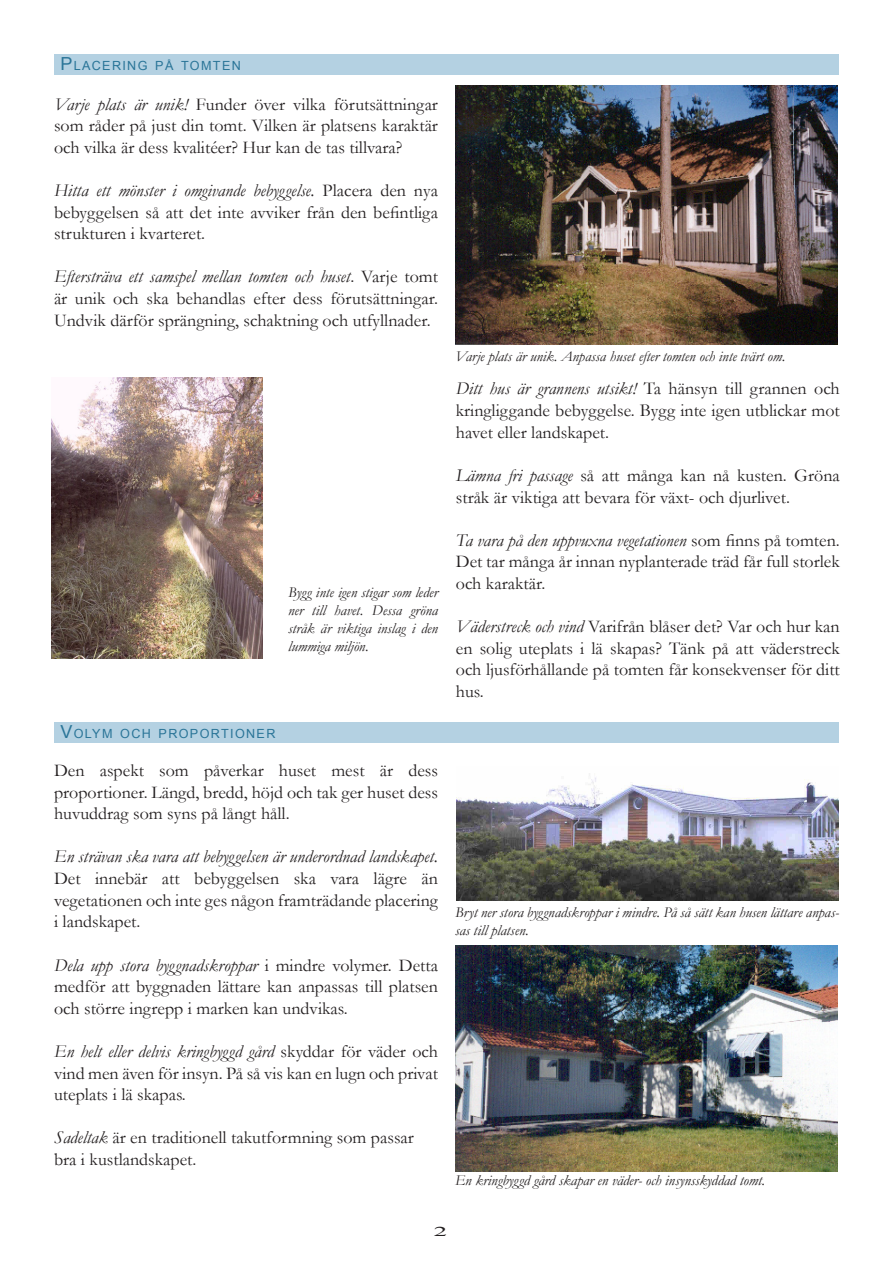
<style>
.page{position:relative;width:893px;height:1263px;background:#fff}
.page>*{position:absolute;margin:0;border:0;box-sizing:border-box;transform-origin:0 0}
.t1{font:18px/21.6px "Garamond";color:#231f20;text-align:justify}
.t2{font:italic 18px "Garamond";color:#231f20}
.t3{font:italic 15px/18px "Garamond";color:#231f20;text-align:justify}
.t4{font:13.5px "Times New Roman";color:#231f20;scale:2 1}
.t5{font:12.6px "Arial";letter-spacing:.105em;color:#2a7598}
.s1{font-size:18px}
.s2{font-style:italic}
</style>
<div class="page">
<div style="left:54px;top:54px;width:785px;height:21px;background:#b4d1e2"></div>
<div style="left:54px;top:722px;width:785px;height:21px;background:#b4d1e2"></div>
<img style="left:455px;top:85px;width:382px;height:259px">
<img style="left:455px;top:945px;width:382px;height:227px">
<img style="left:456px;top:773px;width:383px;height:128px">
<img style="left:51px;top:377px;width:211px;height:282px">
<p class="t5" style="left:60px;top:57px;width:182px"><span class="s1">P</span>LACERING PÅ TOMTEN</p>
<p class="t1" style="left:54px;top:93px;width:385px"><span class="s2">Varje plats är unik!</span> Funder över vilka förutsättningar som råder på just din tomt. Vilken är platsens karaktär och vilka är dess kvalitéer? Hur kan de tas tillvara?</p>
<p class="t1" style="left:54px;top:179px;width:385px"><span class="s2">Hitta ett mönster i omgivande bebyggelse.</span> Placera den nya bebyggelsen så att det inte avviker från den befintliga strukturen i kvarteret.</p>
<p class="t1" style="left:54px;top:265px;width:385px"><span class="s2">Eftersträva ett samspel mellan tomten och huset</span>. Varje tomt är unik och ska behandlas efter dess förutsättningar.<br>Undvik därför sprängning, schaktning och utfyllnader.</p>
<p class="t3" style="left:288px;top:582px;width:151px">Bygg inte igen stigar som leder ner till havet. Dessa gröna stråk är viktiga inslag i den lummiga miljön.</p>
<p class="t5" style="left:60px;top:725px;width:217px"><span class="s1">V</span>OLYM OCH PROPORTIONER</p>
<p class="t1" style="left:54px;top:759px;width:385px">Den aspekt som påverkar huset mest är dess proportioner. Längd, bredd, höjd och tak ger huset dess huvuddrag som syns på långt håll.</p>
<p class="t2" style="left:54px;top:845px;width:385px">En strävan ska vara att bebyggelsen är underordnad landskapet.</p>
<p class="t1" style="left:54px;top:867px;width:385px">Det innebär att bebyggelsen ska vara lägre än vegetationen och inte ges någon framträdande placering i landskapet.</p>
<p class="t1" style="left:54px;top:953px;width:385px"><span class="s2">Dela upp stora byggnadskroppar</span> i mindre volymer. Detta medför att byggnaden lättare kan anpassas till platsen och större ingrepp i marken kan undvikas.</p>
<p class="t1" style="left:54px;top:1040px;width:385px"><span class="s2">En helt eller delvis kringbyggd gård</span> skyddar för väder och vind men även för insyn. På så vis kan en lugn och privat uteplats i lä skapas.</p>
<p class="t1" style="left:54px;top:1126px;width:361px"><span class="s2">Sadeltak</span> är en traditionell takutformning som passar bra i kustlandskapet.</p>
<p class="t3" style="left:455px;top:347px;width:332px">Varje plats är unik. Anpassa huset efter tomten och inte tvärt om.</p>
<p class="t1" style="left:456px;top:378px;width:385px"><span class="s2">Ditt hus är grannens utsikt!</span> Ta hänsyn till grannen och kringliggande bebyggelse. Bygg inte igen utblickar mot havet eller landskapet.</p>
<p class="t1" style="left:456px;top:464px;width:385px"><span class="s2">Lämna fri passage</span> så att många kan nå kusten. Gröna stråk är viktiga att bevara för växt- och djurlivet.</p>
<p class="t1" style="left:456px;top:529px;width:385px"><span class="s2">Ta vara på den uppvuxna vegetationen</span> som finns på tomten.<br>Det tar många år innan nyplanterade träd får full storlek och karaktär.</p>
<p class="t1" style="left:456px;top:615px;width:385px"><span class="s2">Väderstreck och vind</span> Varifrån blåser det? Var och hur kan en solig uteplats i lä skapas? Tänk på att väderstreck och ljusförhållande på tomten får konsekvenser för ditt hus.</p>
<p class="t3" style="left:455px;top:902px;width:386px">Bryt ner stora byggnadskroppar i mindre. På så sätt kan husen lättare anpas&shy;sas till platsen.</p>
<p class="t3" style="left:455px;top:1171px;width:312px">En kringbyggd gård skapar en väder- och insynsskyddad tomt.</p>
<p class="t4" style="left:434px;top:1223px;width:8px">2</p>
</div>
